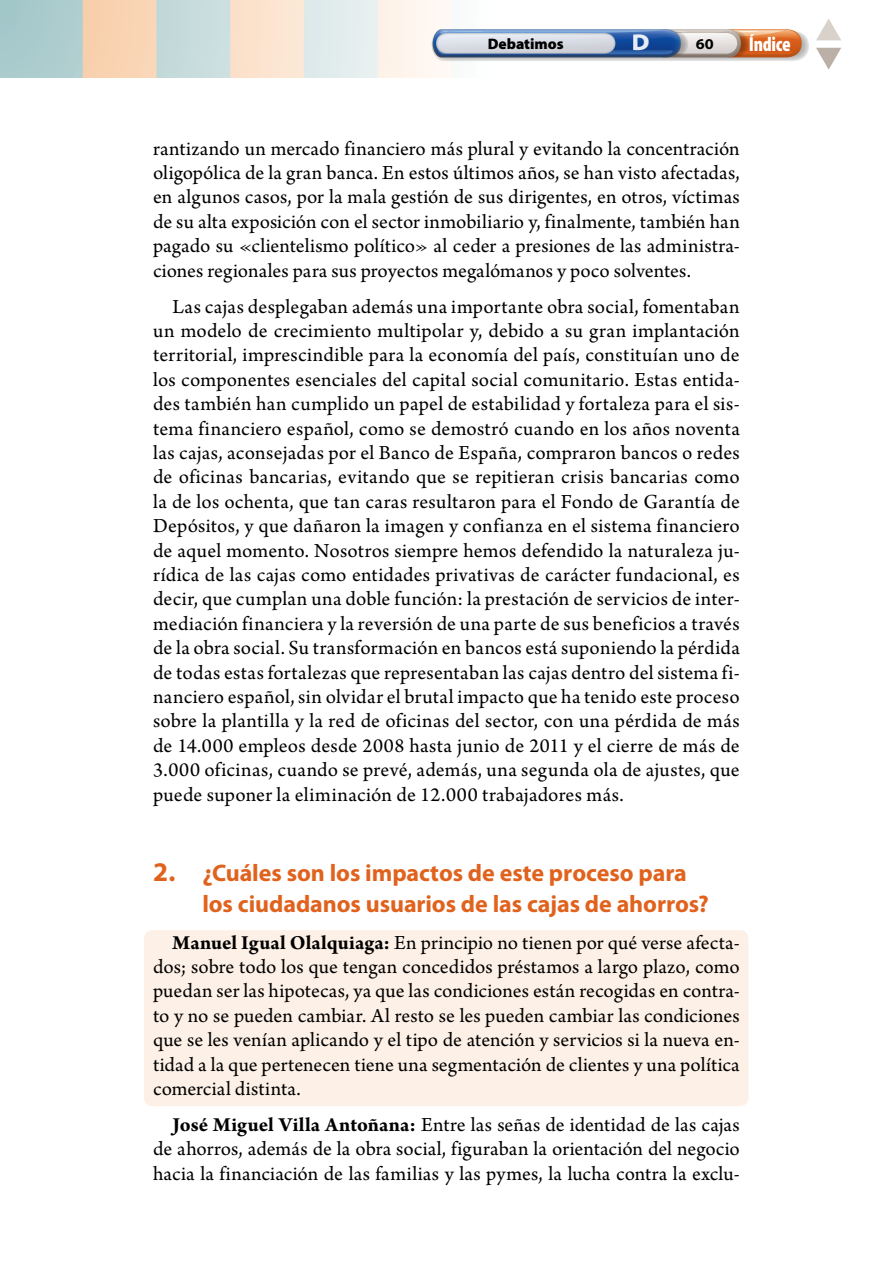
<style>
.page{position:relative;width:893px;height:1263px;background:#fff}
.page>*{position:absolute;margin:0;border:0;box-sizing:border-box;transform-origin:0 0}
.t1{font:700 24px/32px "Myriad Pro";letter-spacing:-.005em;color:#e0621d}
.t2{font:900 semi-expanded 22.95px "Myriad Pro";color:#fff}
.t3{font:21px/24.5px "Arno Pro";letter-spacing:.005em;color:#000;text-align:justify}
.t4{font:900 condensed 20.4px "Myriad Pro";letter-spacing:-.015em;color:#fff;scale:.95 1}
.t5{font:900 15.3px "Myriad Pro";color:#000}
.t6{font:700 semi-expanded 15px "Myriad Pro";color:#000}
.s1{font-size:27px}
.s2{font-weight:700}
</style>
<div class="page">
<img style="left:0;top:0;width:841px;height:78px">
<svg style="left:816px;top:19px;width:25px;height:21px"></svg>
<svg style="left:816px;top:48px;width:25px;height:22px"></svg>
<svg style="left:431px;top:29px;width:378px;height:32px;background:#aaa7b1"></svg>
<div style="left:144px;top:930px;width:604px;height:176px;background:#fdf0e6;border-radius:9px"></div>
<p class="t5" style="left:488px;top:35px;width:77px">Debatimos</p>
<p class="t2" style="left:632px;top:30px;width:19px">D</p>
<p class="t6" style="left:696px;top:35px;width:19px">60</p>
<p class="t4" style="left:749px;top:32px;width:45px">Índice</p>
<p class="t3" style="left:153px;top:137px;width:588px">rantizando un mercado financiero más plural y evitando la concentración oligopólica de la gran banca. En estos últimos años, se han visto afectadas, en algunos casos, por la mala gestión de sus dirigentes, en otros, víctimas de su alta exposición con el sector inmobiliario y, finalmente, también han pagado su «clientelismo político» al ceder a presiones de las administra&shy;ciones regionales para sus proyectos megalómanos y poco solventes.</p>
<p class="t3" style="left:153px;top:295px;width:588px;text-indent:19px">Las cajas desplegaban además una importante obra social, fomentaban un modelo de crecimiento multipolar y, debido a su gran implantación territorial, imprescindible para la economía del país, constituían uno de los componentes esenciales del capital social comunitario. Estas entida&shy;des también han cumplido un papel de estabilidad y fortaleza para el sis&shy;tema financiero español, como se demostró cuando en los años noventa las cajas, aconsejadas por el Banco de España, compraron bancos o redes de oficinas bancarias, evitando que se repitieran crisis bancarias como la de los ochenta, que tan caras resultaron para el Fondo de Garantía de Depósitos, y que dañaron la imagen y confianza en el sistema financiero de aquel momento. Nosotros siempre hemos defendido la naturaleza ju&shy;rídica de las cajas como entidades privativas de carácter fundacional, es decir, que cumplan una doble función: la prestación de servicios de inter&shy;mediación financiera y la reversión de una parte de sus beneficios a través de la obra social. Su transformación en bancos está suponiendo la pérdida de todas estas fortalezas que representaban las cajas dentro del sistema fi&shy;nanciero español, sin olvidar el brutal impacto que ha tenido este proceso sobre la plantilla y la red de oficinas del sector, con una pérdida de más de 14.000 empleos desde 2008 hasta junio de 2011 y el cierre de más de 3.000 oficinas, cuando se prevé, además, una segunda ola de ajustes, que puede suponer la eliminación de 12.000 trabajadores más.</p>
<p class="t1" style="left:202px;top:857px;width:508px;text-indent:-49px"><span class="s1">2.</span> ¿Cuáles son los impactos de este proceso para los ciudadanos usuarios de las cajas de ahorros?</p>
<p class="t3" style="left:153px;top:931px;width:588px;text-indent:19px"><span class="s2">Manuel Igual Olalquiaga:</span> En principio no tienen por qué verse afecta&shy;dos; sobre todo los que tengan concedidos préstamos a largo plazo, como puedan ser las hipotecas, ya que las condiciones están recogidas en contra&shy;to y no se pueden cambiar. Al resto se les pueden cambiar las condiciones que se les venían aplicando y el tipo de atención y servicios si la nueva en&shy;tidad a la que pertenecen tiene una segmentación de clientes y una política comercial distinta.</p>
<p class="t3" style="left:153px;top:1113px;width:588px;text-indent:19px"><span class="s2">José Miguel Villa Antoñana:</span> Entre las señas de identidad de las cajas de ahorros, además de la obra social, figuraban la orientación del negocio hacia la financiación de las familias y las pymes, la lucha contra la exclu-</p>
</div>
